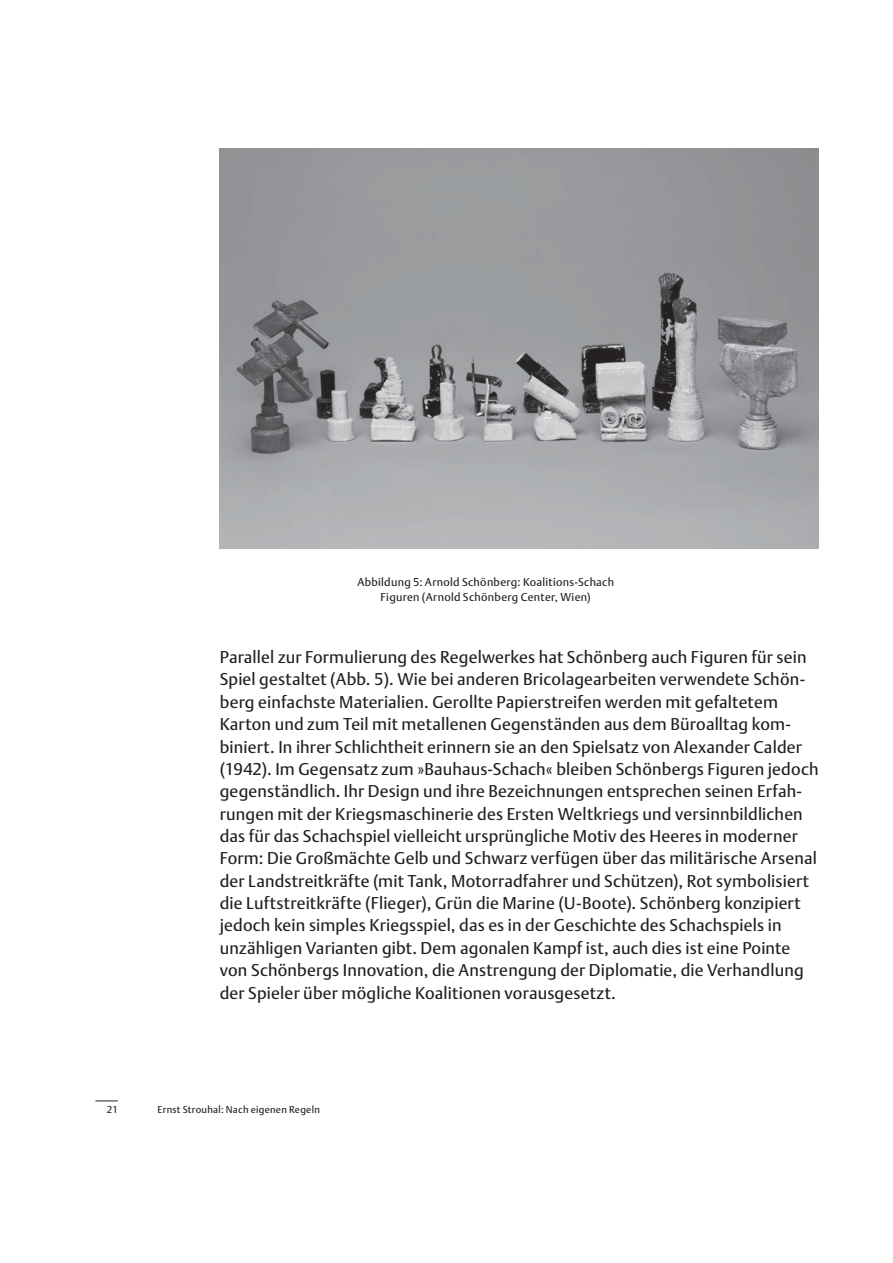
<style>
.page{position:relative;width:893px;height:1263px;background:#fff}
.page>*{position:absolute;margin:0;border:0;box-sizing:border-box;transform-origin:0 0}
.t1{font:16.95px/22.4px "DTL Argo T";letter-spacing:.01em;color:#231f20}
.t2{font:11.25px/14.9px "DTL Argo T";letter-spacing:.025em;color:#231f20;text-align:center}
.t3{font:9.9px "DTL Argo T";letter-spacing:.025em;color:#231f20}
</style>
<div class="page">
<svg style="left:95px;top:1101px;width:23px;height:1px"></svg>
<img style="left:220px;top:149px;width:599px;height:400px">
<p class="t2" style="left:357px;top:576px;width:258px">Abbildung 5: Arnold Schönberg: Koalitions-Schach<br>Figuren (Arnold Schönberg Center, Wien)</p>
<p class="t1" style="left:220px;top:647px;width:600px">Parallel zur Formulierung des Regelwerkes hat Schönberg auch Figuren für sein Spiel gestaltet (Abb. 5). Wie bei anderen Bricolagearbeiten verwendete Schön&shy;berg einfachste Materialien. Gerollte Papierstreifen werden mit gefaltetem Karton und zum Teil mit metallenen Gegenständen aus dem Büroalltag kom&shy;biniert. In ihrer Schlichtheit erinnern sie an den Spielsatz von Alexander Calder (1942). Im Gegensatz zum »Bauhaus-Schach« bleiben Schönbergs Figuren jedoch gegenständlich. Ihr Design und ihre Bezeichnungen entsprechen seinen Erfah&shy;rungen mit der Kriegsmaschinerie des Ersten Weltkriegs und versinnbildlichen das für das Schachspiel vielleicht ursprüngliche Motiv des Heeres in moderner Form: Die Großmächte Gelb und Schwarz verfügen über das militärische Arsenal der Landstreitkräfte (mit Tank, Motorradfahrer und Schützen), Rot symbolisiert die Luftstreitkräfte (Flieger), Grün die Marine (U-Boote). Schönberg konzipiert jedoch kein simples Kriegsspiel, das es in der Geschichte des Schachspiels in unzähligen Varianten gibt. Dem agonalen Kampf ist, auch dies ist eine Pointe von Schönbergs Innovation, die Anstrengung der Diplomatie, die Verhandlung der Spieler über mögliche Koalitionen vorausgesetzt.</p>
<p class="t3" style="left:107px;top:1105px;width:12px">21</p>
<p class="t3" style="left:158px;top:1105px;width:164px">Ernst Strouhal: Nach eigenen Regeln</p>
</div>
